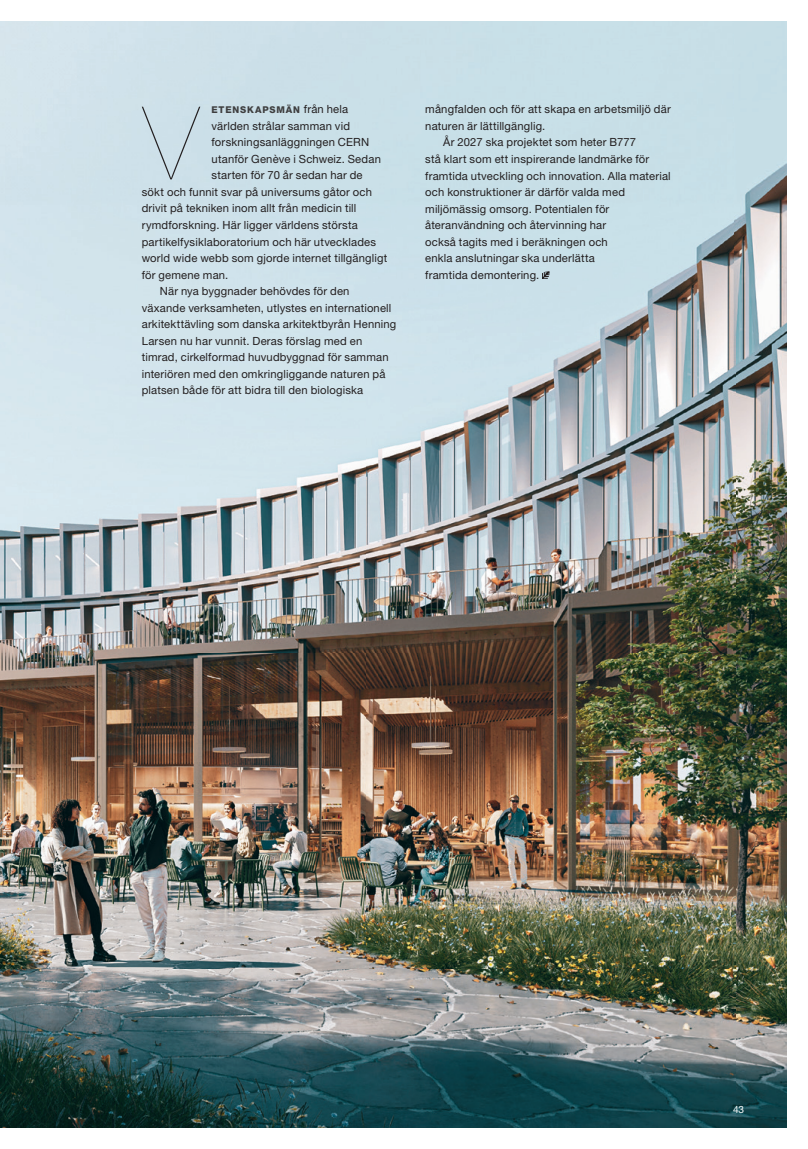
<style>
.page{position:relative;width:808px;height:1149px;background:#fff}
.page>*{position:absolute;margin:0;border:0;box-sizing:border-box;transform-origin:0 0}
.t1{font:102px "Helvetica Now Display Hair";color:#231f20}
.t2{font:11.25px "Helvetica Neue LT Std";letter-spacing:.015em;color:#231f20}
.t3{font:10.05px "Helvetica Neue LT Std";color:#fff}
.t4{font:800 9.3px "Helvetica Neue LT Std";letter-spacing:.095em;color:#3e3e3f}
.s1{font-weight:400;font-size:11.25px;color:#231f20}
</style>
<div class="page">
<img style="left:0;top:21px;width:787px;height:1106px">
<svg style="left:542px;top:271px;width:8px;height:7px"></svg>
<h1 class="t1" style="left:141px;top:74px;width:62px">V</h1>
<p class="t4" style="left:212px;top:104px;width:138px">ETENSKAPSMÄN <span class="s1">från hela</span></p>
<p class="t2" style="left:212px;top:119px;width:140px">världen strålar samman vid</p>
<p class="t2" style="left:212px;top:136px;width:159px">forskningsanläggningen CERN</p>
<p class="t2" style="left:212px;top:152px;width:171px">utanför Genève i Schweiz. Sedan</p>
<p class="t2" style="left:212px;top:169px;width:153px">starten för 70 år sedan har de</p>
<p class="t2" style="left:142px;top:185px;width:232px">sökt och funnit svar på universums gåtor och</p>
<p class="t2" style="left:142px;top:202px;width:216px">drivit på tekniken inom allt från medicin till</p>
<p class="t2" style="left:142px;top:218px;width:218px">rymdforskning. Här ligger världens största</p>
<p class="t2" style="left:142px;top:235px;width:236px">partikel fysiklaboratorium och här utvecklades</p>
<p class="t2" style="left:142px;top:251px;width:247px">world wide webb som gjorde internet tillgängligt</p>
<p class="t2" style="left:142px;top:268px;width:88px">för gemene man.</p>
<p class="t2" style="left:160px;top:284px;width:191px">När nya byggnader behövdes för den</p>
<p class="t2" style="left:142px;top:301px;width:251px">växande verksamheten, utlystes en internationell</p>
<p class="t2" style="left:142px;top:317px;width:256px">arkitekttävling som danska arkitektbyrån Henning</p>
<p class="t2" style="left:142px;top:334px;width:222px">Larsen nu har vunnit. Deras förslag med en</p>
<p class="t2" style="left:142px;top:350px;width:248px">timrad, cirkelformad huvudbyggnad för samman</p>
<p class="t2" style="left:142px;top:367px;width:245px">interiören med den omkringliggande naturen på</p>
<p class="t2" style="left:142px;top:383px;width:223px">platsen både för att bidra till den biologiska</p>
<p class="t2" style="left:425px;top:103px;width:247px">mångfalden och för att skapa en arbetsmiljö där</p>
<p class="t2" style="left:425px;top:119px;width:122px">naturen är lättillgänglig.</p>
<p class="t2" style="left:443px;top:136px;width:194px">År 2027 ska projektet som heter B777</p>
<p class="t2" style="left:425px;top:152px;width:225px">stå klart som ett inspirerande landmärke för</p>
<p class="t2" style="left:425px;top:169px;width:247px">framtida utveckling och innovation. Alla material</p>
<p class="t2" style="left:425px;top:185px;width:201px">och konstruktioner är därför valda med</p>
<p class="t2" style="left:425px;top:202px;width:186px">miljömässig omsorg. Potentialen för</p>
<p class="t2" style="left:425px;top:218px;width:183px">återanvändning och återvinning har</p>
<p class="t2" style="left:425px;top:235px;width:184px">också tagits med i beräkningen och</p>
<p class="t2" style="left:425px;top:251px;width:171px">enkla anslutningar ska underlätta</p>
<p class="t2" style="left:425px;top:268px;width:116px">framtida demontering.</p>
<p class="t3" style="left:733px;top:1103px;width:13px">43</p>
</div>
